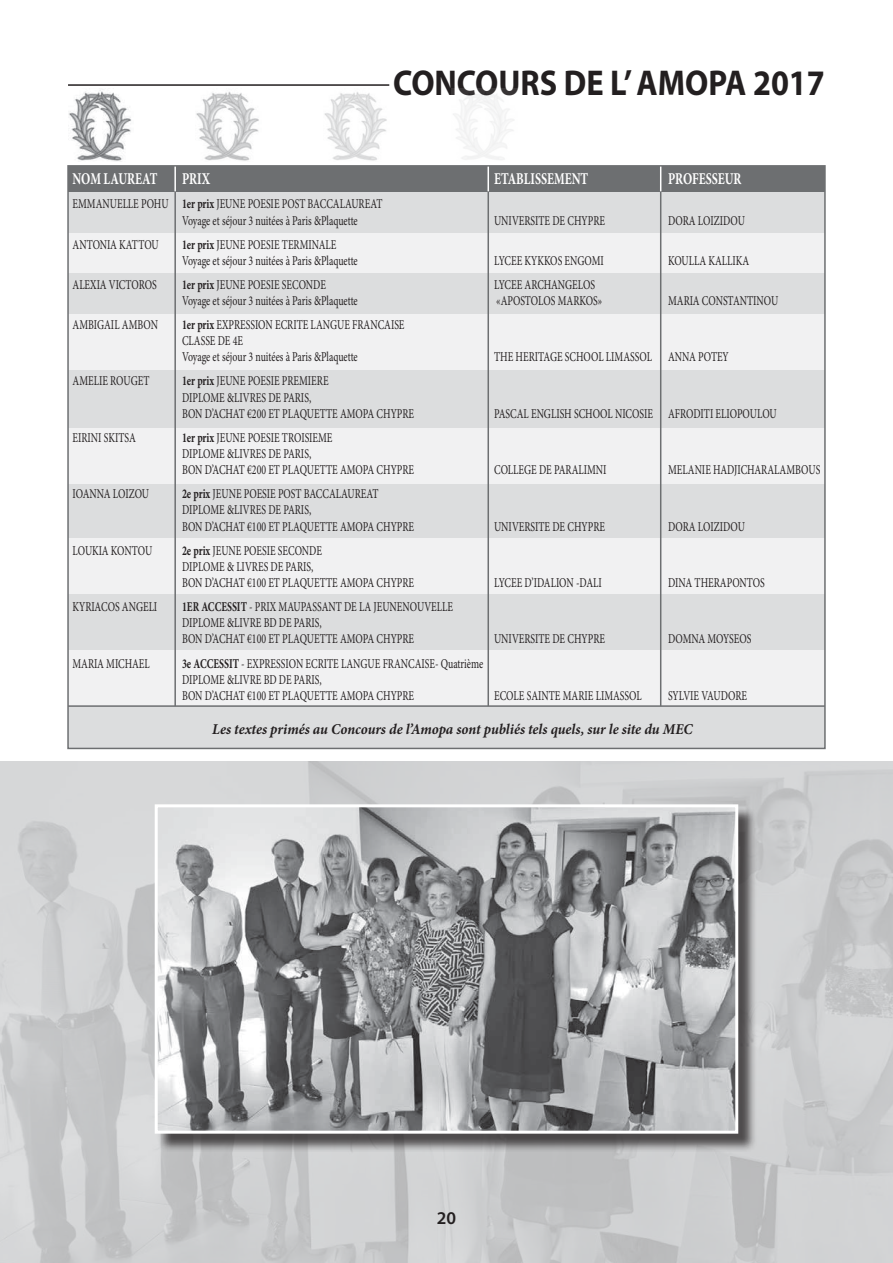
<style>
.page{position:relative;width:893px;height:1263px;background:#fff}
.page>*{position:absolute;margin:0;border:0;box-sizing:border-box;transform-origin:0 0}
.t1{font:700 36px "Myriad Pro";color:#231f20;scale:.9 1}
.t2{font:600 18px "Myriad Pro";color:#231f20}
.t3{font:700 16.5px "Minion Pro";color:#fff;scale:.73 1}
.t4{font:italic 700 15px "Minion Pro";letter-spacing:-.005em;color:#231f20;scale:.95 1}
.t5{font:13.5px/16.2px "Minion Pro";color:#231f20;scale:.73 1}
.s1{font-weight:700}
</style>
<div class="page">
<img style="left:0;top:761px;width:893px;height:502px">
<div style="left:68px;top:166px;width:757px;height:582px;background:#dcddde"></div>
<div style="left:68px;top:233px;width:757px;height:39px;background:#f1f1f2"></div>
<div style="left:68px;top:314px;width:757px;height:56px;background:#f1f1f2"></div>
<div style="left:68px;top:538px;width:757px;height:56px;background:#f1f1f2"></div>
<div style="left:68px;top:650px;width:757px;height:56px;background:#f1f1f2"></div>
<div style="left:68px;top:428px;width:757px;height:55px;background:#f1f1f2"></div>
<div style="left:68px;top:166px;width:757px;height:25px;background:#6d6f71"></div>
<hr style="left:68px;top:84px;width:321px;height:2px;background:#231f20">
<hr style="left:174px;top:191px;width:2px;height:515px;background:#6d6f71">
<hr style="left:174px;top:166px;width:2px;height:25px;background:#fff">
<hr style="left:487px;top:191px;width:2px;height:515px;background:#6d6f71">
<hr style="left:487px;top:166px;width:2px;height:25px;background:#fff">
<hr style="left:660px;top:191px;width:1px;height:515px;background:#6d6f71">
<svg style="left:660px;top:168px;width:1px;height:23px"></svg>
<hr style="left:68px;top:705px;width:757px;height:2px;background:#6d6f71">
<img style="left:68px;top:89px;width:63px;height:72px">
<img style="left:196px;top:91px;width:63px;height:70px">
<img style="left:324px;top:92px;width:63px;height:69px">
<div style="left:157px;top:806px;width:600px;height:346px;background:#231f20;opacity:.75"></div>
<img style="left:159px;top:808px;width:575px;height:322px">
<div style="left:155px;top:804px;width:583px;height:330px;border:3px solid #fff"></div>
<h1 class="t1" style="left:393px;top:60px;width:481px">CONCOURS DE L’ AMOPA 2017</h1>
<p class="t3" style="left:73px;top:167px;width:118px">NOM LAUREAT</p>
<p class="t3" style="left:182px;top:167px;width:40px">PRIX</p>
<p class="t3" style="left:494px;top:167px;width:131px">ETABLISSEMENT</p>
<p class="t3" style="left:668px;top:167px;width:102px">PROFESSEUR</p>
<p class="t5" style="left:182px;top:196px;width:276px;text-indent:-109px">EMMANUELLE POHU <span class="s1">1er prix</span> JEUNE POESIE POST BACCALAUREAT<br>Voyage et séjour 3 nuitées à Paris &amp;Plaquette</p>
<p class="t5" style="left:494px;top:212px;width:154px">UNIVERSITE DE CHYPRE</p>
<p class="t5" style="left:668px;top:212px;width:107px">DORA LOIZIDOU</p>
<p class="t5" style="left:73px;top:236px;width:120px">ANTONIA KATTOU</p>
<p class="t5" style="left:182px;top:236px;width:242px"><span class="s1">1er prix</span> JEUNE POESIE TERMINALE<br>Voyage et séjour 3 nuitées à Paris &amp;Plaquette</p>
<p class="t5" style="left:494px;top:252px;width:152px">LYCEE KYKKOS ENGOMI</p>
<p class="t5" style="left:668px;top:252px;width:113px">KOULLA KALLIKA</p>
<p class="t5" style="left:73px;top:276px;width:117px">ALEXIA VICTOROS</p>
<p class="t5" style="left:182px;top:276px;width:199px"><span class="s1">1er prix</span> JEUNE POESIE SECONDE</p>
<p class="t5" style="left:494px;top:276px;width:140px">LYCEE ARCHANGELOS</p>
<p class="t5" style="left:182px;top:293px;width:242px">Voyage et séjour 3 nuitées à Paris &amp;Plaquette</p>
<p class="t5" style="left:496px;top:293px;width:146px">«APOSTOLOS MARKOS»</p>
<p class="t5" style="left:668px;top:293px;width:153px">MARIA CONSTANTINOU</p>
<p class="t5" style="left:73px;top:317px;width:119px">AMBIGAIL AMBON</p>
<p class="t5" style="left:182px;top:317px;width:306px"><span class="s1">1er prix</span> EXPRESSION ECRITE LANGUE FRANCAISE<br>CLASSE DE 4E<br>Voyage et séjour 3 nuitées à Paris &amp;Plaquette</p>
<p class="t5" style="left:494px;top:349px;width:323px">THE HERITAGE SCHOOL LIMASSOL ANNA POTEY</p>
<p class="t5" style="left:73px;top:373px;width:107px">AMELIE ROUGET</p>
<p class="t5" style="left:182px;top:373px;width:319px"><span class="s1">1er prix</span> JEUNE POESIE PREMIERE<br>DIPLOME &amp;LIVRES DE PARIS,<br>BON D’ACHAT €200 ET PLAQUETTE AMOPA CHYPRE</p>
<p class="t5" style="left:73px;top:429px;width:89px">EIRINI SKITSA</p>
<p class="t5" style="left:182px;top:429px;width:319px"><span class="s1">1er prix</span> JEUNE POESIE TROISIEME<br>DIPLOME &amp;LIVRES DE PARIS,<br>BON D’ACHAT €200 ET PLAQUETTE AMOPA CHYPRE</p>
<p class="t5" style="left:73px;top:486px;width:107px">IOANNA LOIZOU</p>
<p class="t5" style="left:182px;top:486px;width:319px"><span class="s1">2e prix</span> JEUNE POESIE POST BACCALAUREAT<br>DIPLOME &amp;LIVRES DE PARIS,<br>BON D’ACHAT €100 ET PLAQUETTE AMOPA CHYPRE</p>
<p class="t5" style="left:73px;top:542px;width:111px">LOUKIA KONTOU</p>
<p class="t5" style="left:182px;top:542px;width:319px"><span class="s1">2e prix</span> JEUNE POESIE SECONDE<br>DIPLOME &amp; LIVRES DE PARIS,<br>BON D’ACHAT €100 ET PLAQUETTE AMOPA CHYPRE</p>
<p class="t5" style="left:73px;top:599px;width:118px">KYRIACOS ANGELI</p>
<p class="t5" style="left:182px;top:599px;width:373px"><span class="s1">1ER ACCESSIT</span> - PRIX MAUPASSANT DE LA JEUNENOUVELLE<br>DIPLOME &amp;LIVRE BD DE PARIS,<br>BON D’ACHAT €100 ET PLAQUETTE AMOPA CHYPRE</p>
<p class="t5" style="left:494px;top:405px;width:389px">PASCAL ENGLISH SCHOOL NICOSIE AFRODITI ELIOPOULOU</p>
<p class="t5" style="left:494px;top:462px;width:156px">COLLEGE DE PARALIMNI</p>
<p class="t5" style="left:668px;top:462px;width:210px">MELANIE HADJICHARALAMBOUS</p>
<p class="t5" style="left:494px;top:518px;width:154px">UNIVERSITE DE CHYPRE</p>
<p class="t5" style="left:668px;top:518px;width:107px">DORA LOIZIDOU</p>
<p class="t5" style="left:494px;top:575px;width:149px">LYCEE D’IDALION -DALI</p>
<p class="t5" style="left:668px;top:575px;width:134px">DINA THERAPONTOS</p>
<p class="t5" style="left:494px;top:631px;width:154px">UNIVERSITE DE CHYPRE</p>
<p class="t5" style="left:668px;top:631px;width:116px">DOMNA MOYSEOS</p>
<p class="t5" style="left:73px;top:655px;width:107px">MARIA MICHAEL</p>
<p class="t5" style="left:182px;top:655px;width:414px"><span class="s1">3e ACCESSIT</span> - EXPRESSION ECRITE LANGUE FRANCAISE- Quatrième<br>DIPLOME &amp;LIVRE BD DE PARIS,<br>BON D’ACHAT €100 ET PLAQUETTE AMOPA CHYPRE</p>
<p class="t5" style="left:494px;top:687px;width:204px">ECOLE SAINTE MARIE LIMASSOL</p>
<p class="t5" style="left:668px;top:687px;width:110px">SYLVIE VAUDORE</p>
<p class="t4" style="left:212px;top:719px;width:507px">Les textes primés au Concours de l’Amopa sont publiés tels quels, sur le site du MEC</p>
<h2 class="t2" style="left:437px;top:1206px;width:21px">20</h2>
</div>
